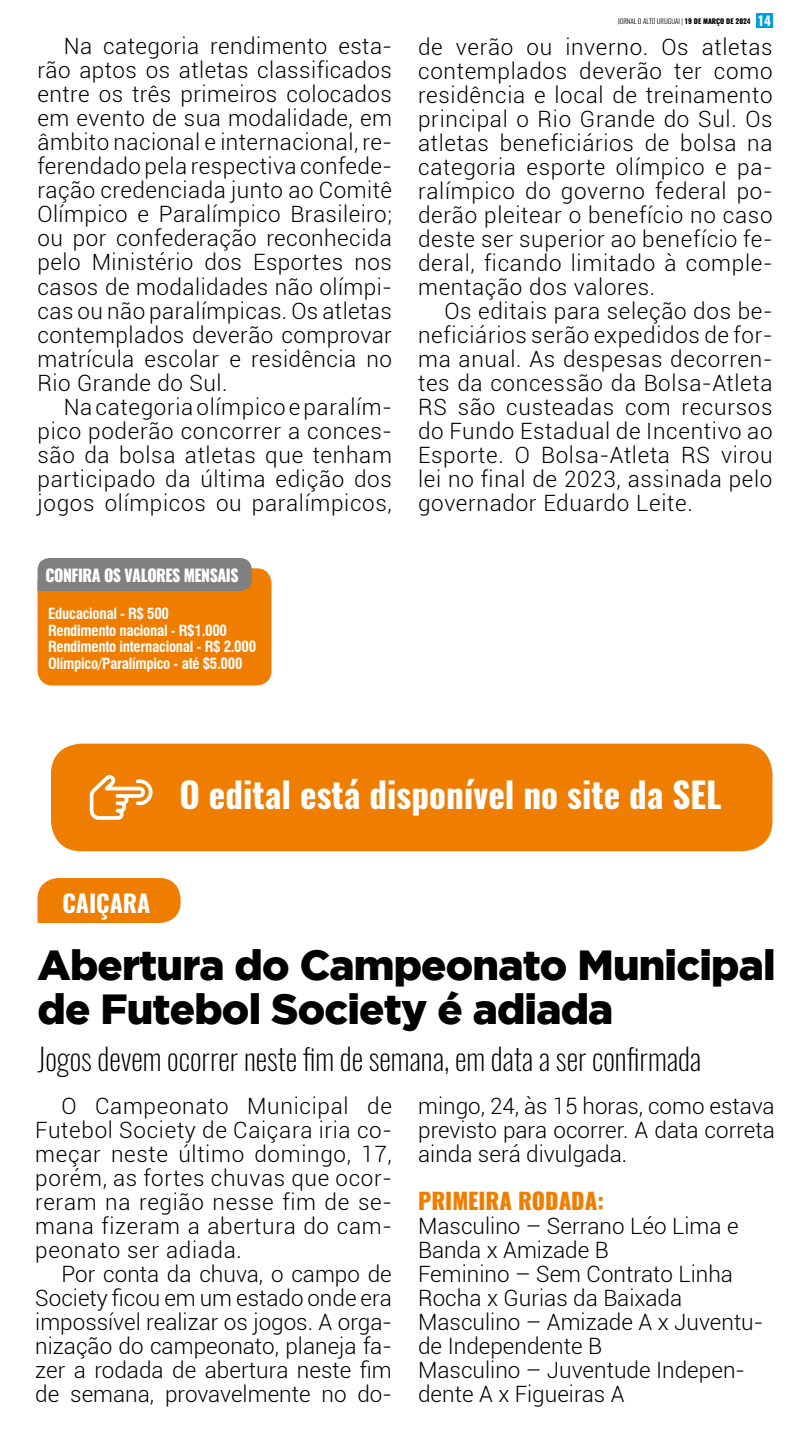
<style>
.page{position:relative;width:810px;height:1440px;background:#fff}
.page>*{position:absolute;margin:0;border:0;box-sizing:border-box;transform-origin:0 0}
.t1{font:900 42px/43.5px "Gotham";letter-spacing:-.02em;color:#000}
.t2{font:700 35.1px "Oswald";color:#fff}
.t3{font:200 30px "Oswald";color:#000}
.t4{font:700 24px "Oswald";color:#fff}
.t5{font:300 22.5px/24px "Roboto";color:#000;text-align:justify}
.t6{font:800 22.5px "Oswald";color:#ef7d00}
.t7{font:800 16.5px "Oswald";letter-spacing:-.03em;color:#fff;scale:.95 1}
.t8{font:700 condensed 15px/16.5px "Swiss 721 BT";letter-spacing:-.02em;color:#fff}
.t9{font:300 6.98px "Oswald";color:#000}
.s1{font-weight:800}
.s2{font-weight:700;font-size:12.9px;color:#fff}
</style>
<div class="page">
<div style="left:756px;top:13px;width:16px;height:14px;background:#009fe3"></div>
<div style="left:38px;top:878px;width:143px;height:45px;background:#ef7d00"></div>
<div style="left:38px;top:568px;width:234px;height:117px;background:#ef7d00;border-radius:15px"></div>
<div style="left:38px;top:558px;width:214px;height:33px;background:#818080"></div>
<div style="left:51px;top:744px;width:722px;height:107px;background:#ef7d00;border-radius:30px"></div>
<svg style="left:90px;top:775px;width:63px;height:45px"></svg>
<p class="t5" style="left:37px;top:34px;width:356px;text-indent:26px">Na categoria rendimento esta&shy;rão aptos os atletas classificados entre os três primeiros colocados em evento de sua modalidade, em âmbito nacional e internacional, re&shy;ferendado pela respectiva confede&shy;ração credenciada junto ao Comitê Olímpico e Paralímpico Brasileiro; ou por confederação reconhecida pelo Ministério dos Esportes nos casos de modalidades não olímpi&shy;cas ou não paralímpicas. Os atletas contemplados deverão comprovar matrícula escolar e residência no Rio Grande do Sul.</p>
<p class="t5" style="left:37px;top:394px;width:356px;text-indent:26px">Na categoria olímpico e paralím&shy;pico poderão concorrer a conces&shy;são da bolsa atletas que tenham participado da última edição dos jogos olímpicos ou paralímpicos,</p>
<p class="t7" style="left:46px;top:564px;width:205px">CONFIRA OS VALORES MENSAIS</p>
<p class="t8" style="left:48px;top:606px;width:210px">Educacional - R$ 500<br>Rendimento nacional - R$1.000<br>Rendimento internacional - R$ 2.000<br>Olímpico/Paralímpico - até $5.000</p>
<p class="t9" style="left:618px;top:16px;width:155px">JORNAL O ALTO URUGUAI | <span class="s1">19 DE MARÇO DE 2024</span> <span class="s2">14</span></p>
<p class="t5" style="left:418px;top:34px;width:356px">de verão ou inverno. Os atletas contemplados deverão ter como residência e local de treinamento principal o Rio Grande do Sul. Os atletas beneficiários de bolsa na categoria esporte olímpico e pa&shy;ralímpico do governo federal po&shy;derão pleitear o benefício no caso deste ser superior ao benefício fe&shy;deral, ficando limitado à comple&shy;mentação dos valores.</p>
<p class="t5" style="left:418px;top:298px;width:356px;text-indent:26px">Os editais para seleção dos be&shy;neficiários serão expedidos de for&shy;ma anual. As despesas decorren&shy;tes da concessão da Bolsa-Atleta RS são custeadas com recursos do Fundo Estadual de Incentivo ao Esporte. O Bolsa-Atleta RS virou lei no final de 2023, assinada pelo governador Eduardo Leite.</p>
<p class="t4" style="left:62px;top:886px;width:90px">CAIÇARA</p>
<h2 class="t2" style="left:179px;top:770px;width:544px">O edital está disponível no site da SEL</h2>
<h1 class="t1" style="left:38px;top:943px;width:740px">Abertura do Campeonato Municipal de Futebol Society é adiada</h1>
<h3 class="t3" style="left:38px;top:1038px;width:665px">Jogos devem ocorrer neste fim de semana, em data a ser confirmada</h3>
<p class="t5" style="left:35px;top:1093px;width:358px;text-indent:26px">O Campeonato Municipal de Futebol Society de Caiçara iria co&shy;meçar neste último domingo, 17, porém, as fortes chuvas que ocor&shy;reram na região nesse fim de se&shy;mana fizeram a abertura do cam&shy;peonato ser adiada.</p>
<p class="t5" style="left:35px;top:1261px;width:358px;text-indent:26px">Por conta da chuva, o campo de Society ficou em um estado onde era impossível realizar os jogos. A orga&shy;nização do campeonato, planeja fa&shy;zer a rodada de abertura neste fim de semana, provavelmente no do-</p>
<p class="t5" style="left:418px;top:1093px;width:358px">mingo, 24, às 15 horas, como estava previsto para ocorrer. A data correta ainda será divulgada.</p>
<p class="t6" style="left:418px;top:1185px;width:187px">PRIMEIRA RODADA:</p>
<p class="t5" style="left:418px;top:1213px;width:347px;text-align:left">Masculino – Serrano Léo Lima e<br>Banda x Amizade B<br>Feminino – Sem Contrato Linha<br>Rocha x Gurias da Baixada<br>Masculino – Amizade A x Juventu&shy;de Independente B<br>Masculino – Juventude Indepen&shy;dente A x Figueiras A</p>
</div>
